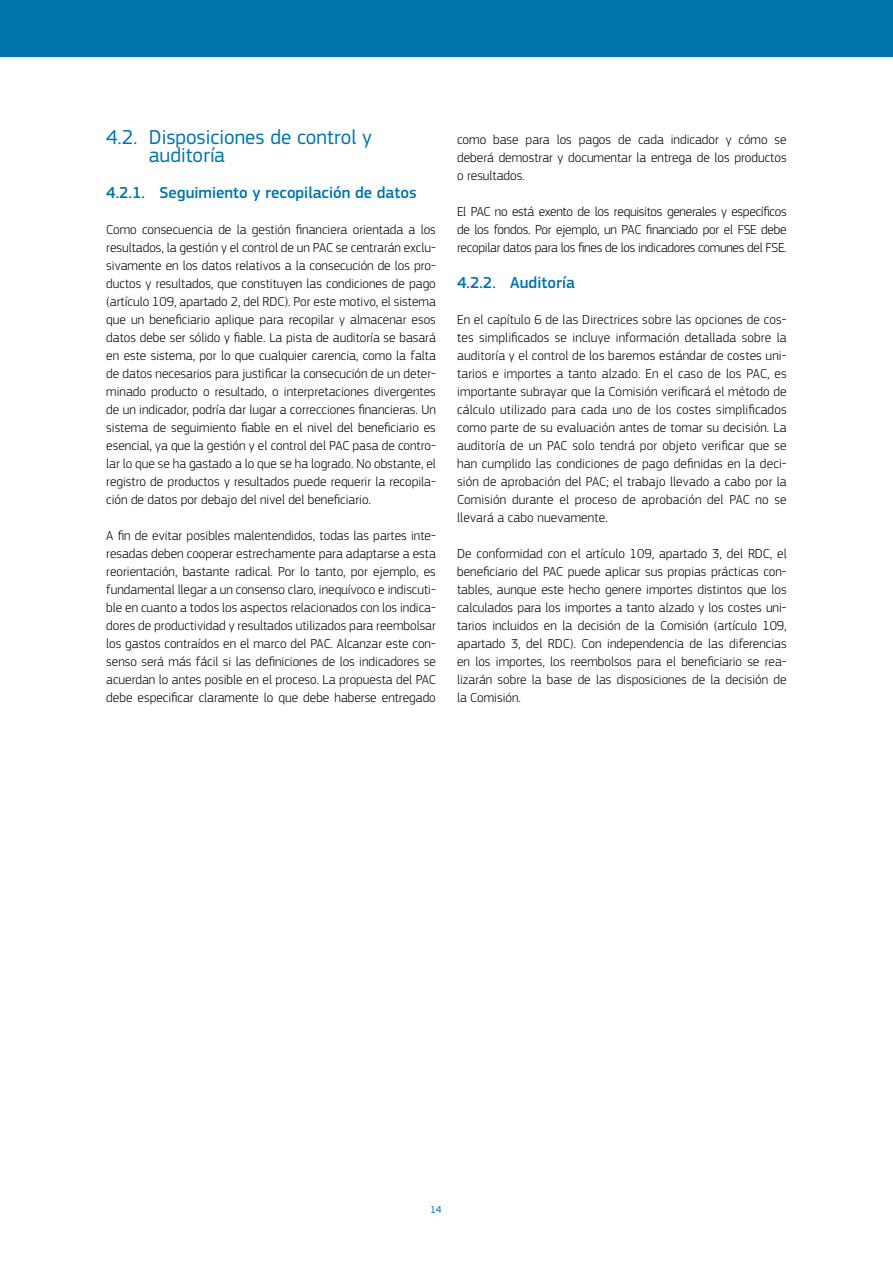
<style>
.page{position:relative;width:893px;height:1263px;background:#fff}
.page>*{position:absolute;margin:0;border:0;box-sizing:border-box;transform-origin:0 0}
.t1{font:21px/18px "EC Square Sans Pro";color:#0074ac}
.t2{font:500 16.5px "EC Square Sans Pro";color:#0074ac}
.Body{font:300 13.5px/18px "EC Square Sans Pro";color:#000;text-align:justify}
.t3{font:10.5px "EC Square Sans Pro";color:#0074ac}
</style>
<div class="page">
<div style="left:0;top:0;width:893px;height:57px;background:#0074ac"></div>
<p class="t1" style="left:149px;top:128px;width:224px;text-indent:-43px">4.2. Disposiciones de control y auditoría</p>
<p class="t2" style="left:106px;top:183px;width:312px">4.2.1. Seguimiento y recopilación de datos</p>
<p class="Body" style="left:106px;top:220px;width:331px">Como consecuencia de la gestión financiera orientada a los resultados, la gestión y el control de un PAC se centrarán exclu&shy;sivamente en los datos relativos a la consecución de los pro&shy;ductos y resultados, que constituyen las condiciones de pago (artículo 109, apartado 2, del RDC). Por este motivo, el sistema que un beneficiario aplique para recopilar y almacenar esos datos debe ser sólido y fiable. La pista de auditoría se basará en este sistema, por lo que cualquier carencia, como la falta de datos necesarios para justificar la consecución de un deter&shy;minado producto o resultado, o interpretaciones divergentes de un indicador, podría dar lugar a correcciones financieras. Un sistema de seguimiento fiable en el nivel del beneficiario es esencial, ya que la gestión y el control del PAC pasa de contro&shy;lar lo que se ha gastado a lo que se ha logrado. No obstante, el registro de productos y resultados puede requerir la recopila&shy;ción de datos por debajo del nivel del beneficiario.</p>
<p class="Body" style="left:106px;top:526px;width:331px">A fin de evitar posibles malentendidos, todas las partes inte&shy;resadas deben cooperar estrechamente para adaptarse a esta reorientación, bastante radical. Por lo tanto, por ejemplo, es fundamental llegar a un consenso claro, inequívoco e indiscuti&shy;ble en cuanto a todos los aspectos relacionados con los indica&shy;dores de productividad y resultados utilizados para reembolsar los gastos contraídos en el marco del PAC. Alcanzar este con&shy;senso será más fácil si las definiciones de los indicadores se acuerdan lo antes posible en el proceso. La propuesta del PAC debe especificar claramente lo que debe haberse entregado</p>
<p class="Body" style="left:457px;top:130px;width:331px">como base para los pagos de cada indicador y cómo se deberá demostrar y documentar la entrega de los productos o resultados.</p>
<p class="Body" style="left:457px;top:202px;width:331px">El PAC no está exento de los requisitos generales y específicos de los fondos. Por ejemplo, un PAC financiado por el FSE debe recopilar datos para los fines de los indicadores comunes del FSE.</p>
<p class="t2" style="left:457px;top:273px;width:119px">4.2.2. Auditoría</p>
<p class="Body" style="left:457px;top:310px;width:331px">En el capítulo 6 de las Directrices sobre las opciones de cos&shy;tes simplificados se incluye información detallada sobre la auditoría y el control de los baremos estándar de costes uni&shy;tarios e importes a tanto alzado. En el caso de los PAC, es importante subrayar que la Comisión verificará el método de cálculo utilizado para cada uno de los costes simplificados como parte de su evaluación antes de tomar su decisión. La auditoría de un PAC solo tendrá por objeto verificar que se han cumplido las condiciones de pago definidas en la deci&shy;sión de aprobación del PAC; el trabajo llevado a cabo por la Comisión durante el proceso de aprobación del PAC no se llevará a cabo nuevamente.</p>
<p class="Body" style="left:457px;top:544px;width:331px">De conformidad con el artículo 109, apartado 3, del RDC, el beneficiario del PAC puede aplicar sus propias prácticas con&shy;tables, aunque este hecho genere importes distintos que los calculados para los importes a tanto alzado y los costes uni&shy;tarios incluidos en la decisión de la Comisión (artículo 109, apartado 3, del RDC). Con independencia de las diferencias en los importes, los reembolsos para el beneficiario se rea&shy;lizarán sobre la base de las disposiciones de la decisión de la Comisión.</p>
<p class="t3" style="left:430px;top:1203px;width:13px">14</p>
</div>
